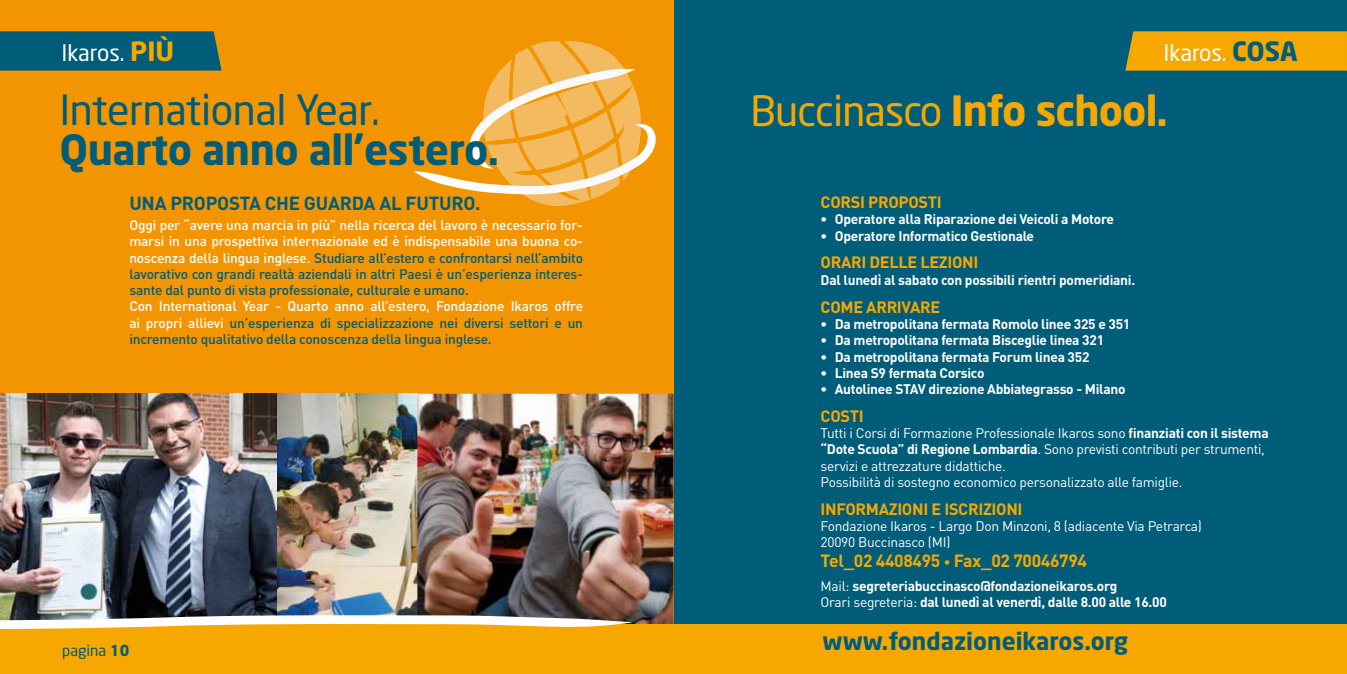
<style>
.page{position:relative;width:1347px;height:674px;background:#fff}
.page>*{position:absolute;margin:0;border:0;box-sizing:border-box;transform-origin:0 0}
.t1{font:700 41.25px "Neo Sans";color:#f6a800}
.t2{font:700 41.25px "Neo Sans";letter-spacing:-.01em;color:#005d7a}
.t3{font:41.25px "Neo Sans";letter-spacing:-.01em;color:#005d7a}
.t4{font:700 23.75px "Neo Sans";color:#005d7a}
.t5{font:22.5px "Neo Sans";color:#fff}
.t6{font:700 18.75px "DIN";letter-spacing:-.015em;color:#005d7a}
.t7{font:700 17.5px "DIN";letter-spacing:-.02em;color:#f6a800}
.t8{font:700 16.25px "DIN";letter-spacing:-.02em;color:#f6a800}
.t9{font:500 13.75px/16.2px "DIN";letter-spacing:-.015em;color:#005d7a;text-align:justify}
.t10{font:700 13.75px/16.2px "DIN";letter-spacing:-.02em;color:#fff}
.t11{font:13.75px/16.2px "DIN";letter-spacing:-.02em;color:#fff}
.s1{font-weight:700;font-size:26.25px;color:#f6a800}
.s2{color:#fff}
.s3{font-weight:700;font-size:26.25px;color:#005d7a}
.s4{font-weight:400}
.s5{font-weight:700}
.s6{font-size:13.75px}
</style>
<div class="page">
<div style="left:673px;top:0;width:673px;height:673px;background:#005d7a"></div>
<svg style="left:1125px;top:31px;width:221px;height:40px;background:#eca504"></svg>
<div style="left:0;top:0;width:673px;height:673px;background:#f39500"></div>
<img style="left:276px;top:393px;width:141px;height:222px">
<img style="left:417px;top:393px;width:256px;height:231px">
<img style="left:0;top:393px;width:276px;height:222px">
<svg style="left:413px;top:41px;width:243px;height:165px"></svg>
<div style="left:0;top:31px;width:221px;height:40px;background:#005d7a"></div>
<div style="left:0;top:624px;width:1346px;height:49px;background:#f6a800"></div>
<svg style="left:0;top:615px;width:632px;height:14px"></svg>
<h3 class="t5" style="left:61px;top:39px;width:114px">Ikaros. <span class="s1">PIÙ</span></h3>
<h1 class="t3" style="left:59px;top:84px;width:322px">International Year.</h1>
<h1 class="t2" style="left:59px;top:123px;width:441px">Quarto anno all’estero.</h1>
<h3 class="t6" style="left:129px;top:191px;width:352px">UNA PROPOSTA CHE GUARDA AL FUTURO.</h3>
<p class="t9" style="left:129px;top:216px;width:455px"><span class="s2">Oggi per “avere una marcia in più” nella ricerca del lavoro è necessario for&shy;marsi in una prospettiva internazionale ed è indispensabile una buona co&shy;noscenza della lingua inglese.</span> Studiare all’estero e confrontarsi nell’ambito lavorativo con grandi realtà aziendali in altri Paesi è un’esperienza interes&shy;sante dal punto di vista professionale, culturale e umano.</p>
<p class="t9" style="left:129px;top:297px;width:455px"><span class="s2">Con International Year - Quarto anno all’estero, Fondazione Ikaros offre ai propri allievi</span> un’esperienza di specializzazione nei diversi settori e un incremento qualitativo della conoscenza della lingua inglese.</p>
<h3 class="t5" style="left:1163px;top:39px;width:86px">Ikaros. <span class="s3">COSA</span></h3>
<h1 class="t1" style="left:750px;top:84px;width:419px"><span class="s4">Buccinasco</span> Info school.</h1>
<p class="t8" style="left:820px;top:191px;width:123px">CORSI PROPOSTI</p>
<p class="t10" style="left:820px;top:210px;width:295px">• Operatore alla Riparazione dei Veicoli a Motore</p>
<p class="t10" style="left:820px;top:227px;width:215px">• Operatore Informatico Gestionale</p>
<p class="t8" style="left:820px;top:252px;width:159px">ORARI DELLE LEZIONI</p>
<p class="t10" style="left:820px;top:271px;width:316px">Dal lunedì al sabato con possibili rientri pomeridiani.</p>
<p class="t8" style="left:820px;top:296px;width:121px">COME ARRIVARE</p>
<p class="t10" style="left:820px;top:315px;width:311px">• Da metropolitana fermata Romolo linee 325 e 351</p>
<p class="t10" style="left:820px;top:331px;width:285px">• Da metropolitana fermata Bisceglie linea 321</p>
<p class="t10" style="left:820px;top:347px;width:270px">• Da metropolitana fermata Forum linea 352</p>
<p class="t10" style="left:820px;top:364px;width:165px">• Linea S9 fermata Corsico</p>
<p class="t10" style="left:820px;top:380px;width:306px">• Autolinee STAV direzione Abbiategrasso - Milano</p>
<p class="t8" style="left:820px;top:405px;width:45px">COSTI</p>
<p class="t11" style="left:820px;top:424px;width:449px">Tutti i Corsi di Formazione Professionale Ikaros sono <span class="s5">finanziati con il sistema “Dote Scuola” di Regione Lombardia</span>. Sono previsti contributi per strumenti, servizi e attrezzature didattiche.<br>Possibilità di sostegno economico personalizzato alle famiglie.</p>
<p class="t8" style="left:820px;top:498px;width:203px">INFORMAZIONI E ISCRIZIONI</p>
<p class="t11" style="left:820px;top:517px;width:383px">Fondazione Ikaros - Largo Don Minzoni, 8 (adiacente Via Petrarca)<br>20090 Buccinasco (MI)</p>
<p class="t7" style="left:820px;top:549px;width:268px">Tel_02 4408495 <span class="s6">•</span> Fax_02 70046794</p>
<p class="t10" style="left:820px;top:576px;width:348px"><span class="s4">Mail:</span> segreteriabuccinasco@fondazioneikaros.org<br><span class="s4">Orari segreteria:</span> dal lunedì al venerdì, dalle 8.00 alle 16.00</p>
<h2 class="t4" style="left:822px;top:625px;width:307px">www.fondazioneikaros.org</h2>
</div>
